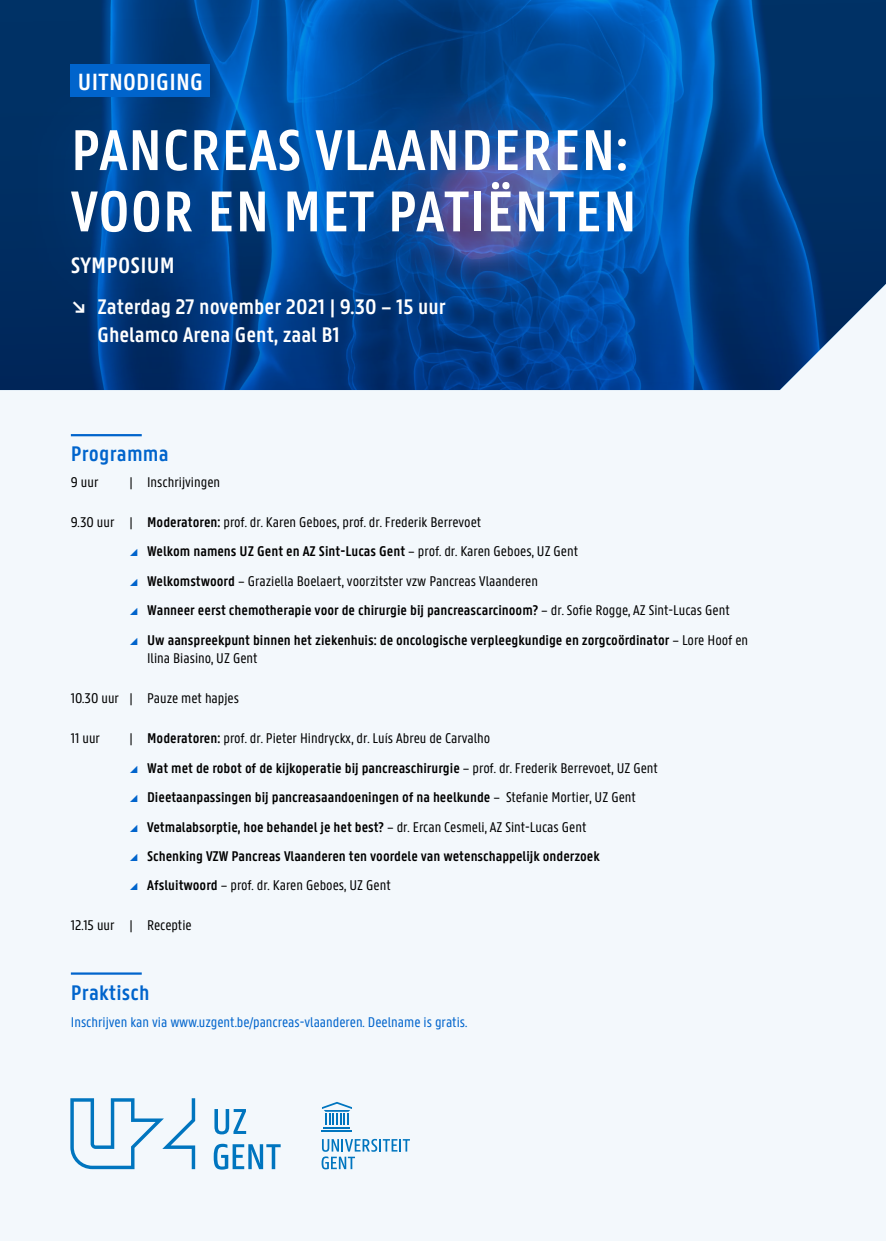
<style>
.page{position:relative;width:886px;height:1241px;background:#fff}
.page>*{position:absolute;margin:0;border:0;box-sizing:border-box;transform-origin:0 0}
.t1{font:600 61.25px/61.2px "U Gent Panno Text";letter-spacing:.01em;color:#fff}
.t2{font:600 25px "U Gent Panno Text";letter-spacing:.01em;color:#fff}
.t3{font:600 23.75px "U Gent Panno Text";letter-spacing:.01em;color:#fff}
.t4{font:600 22.5px/27.5px "U Gent Panno Text";color:#fff}
.t5{font:600 22.5px "U Gent Panno Text";letter-spacing:.01em;color:#0064cc}
.t6{font:600 15px/29.4px "U Gent Panno Text";color:#000}
.t7{font:15px "U Gent Panno Text";color:#000}
.t8{font:15px "U Gent Panno Text";color:#0064cc}
.s1{font-weight:400}
</style>
<div class="page">
<div style="left:0;top:142px;width:886px;height:1098px;background:#f3f8fc"></div>
<hr style="left:71px;top:434px;width:71px;height:2px;background:#0064cc">
<hr style="left:324px;top:1126px;width:26px;height:2px;background:#0075bf">
<hr style="left:322px;top:1130px;width:30px;height:1px;background:#0075bf">
<svg style="left:322px;top:1102px;width:30px;height:22px"></svg>
<svg style="left:322px;top:1138px;width:88px;height:31px"></svg>
<svg style="left:70px;top:1098px;width:125px;height:70px"></svg>
<svg style="left:214px;top:1109px;width:32px;height:25px"></svg>
<svg style="left:214px;top:1143px;width:67px;height:26px"></svg>
<svg style="left:0;top:0;width:886px;height:390px;background:#084284"></svg>
<div style="left:10px;top:65px;width:686px;height:272px;background:#0064cc;opacity:.5"></div>
<div style="left:71px;top:64px;width:139px;height:33px;background:#0064cc"></div>
<hr style="left:71px;top:972px;width:71px;height:2px;background:#0064cc">
<h2 class="t2" style="left:78px;top:66px;width:127px">UITNODIGING</h2>
<h1 class="t1" style="left:71px;top:119px;width:567px">PANCREAS VLAANDEREN:<br>VOOR EN MET PATIËNTEN</h1>
<h3 class="t3" style="left:71px;top:251px;width:106px">SYMPOSIUM</h3>
<h3 class="t4" style="left:97px;top:293px;width:350px;text-indent:-27px">↘ Zaterdag 27 november 2021 | 9.30 – 15 uur<br>Ghelamco Arena Gent, zaal B1</h3>
<h3 class="t5" style="left:71px;top:440px;width:99px">Programma</h3>
<p class="t7" style="left:71px;top:473px;width:29px">9 uur</p>
<p class="t7" style="left:129px;top:473px;width:92px">| Inschrijvingen</p>
<p class="t6" style="left:147px;top:507px;width:602px;text-indent:-76px"><span class="s1">9.30 uur |</span> Moderatoren: <span class="s1">prof. dr. Karen Geboes, prof. dr. Frederik Berrevoet<br></span>Welkom namens UZ Gent en AZ Sint-Lucas Gent <span class="s1">– prof. dr. Karen Geboes, UZ Gent<br></span>Welkomstwoord <span class="s1">– Graziella Boelaert, voorzitster vzw Pancreas Vlaanderen<br></span>Wanneer eerst chemotherapie voor de chirurgie bij pancreascarcinoom? <span class="s1">– dr. Sofie Rogge, AZ Sint-Lucas Gent </span>Uw aanspreekpunt binnen het ziekenhuis: de oncologische verpleegkundige en zorgcoördinator <span class="s1">– Lore Hoof en</span></p>
<p class="t7" style="left:147px;top:649px;width:112px">Ilina Biasino, UZ Gent</p>
<p class="t7" style="left:71px;top:689px;width:170px">10.30 uur | Pauze met hapjes</p>
<p class="t7" style="left:71px;top:729px;width:31px">11 uur</p>
<p class="t6" style="left:147px;top:723px;width:512px;text-indent:-18px"><span class="s1">|</span> Moderatoren: <span class="s1">prof. dr. Pieter Hindryckx, dr. Luís Abreu de Carvalho<br></span>Wat met de robot of de kijkoperatie bij pancreaschirurgie <span class="s1">– prof. dr. Frederik Berrevoet, UZ Gent </span>Dieetaanpassingen bij pancreasaandoeningen of na heelkunde <span class="s1">– Stefanie Mortier, UZ Gent </span>Vetmalabsorptie, hoe behandel je het best? <span class="s1">– dr. Ercan Cesmeli, AZ Sint-Lucas Gent<br></span>Schenking VZW Pancreas Vlaanderen ten voordele van wetenschappelijk onderzoek Afsluitwoord <span class="s1">– prof. dr. Karen Geboes, UZ Gent</span></p>
<p class="t7" style="left:71px;top:916px;width:122px">12.15 uur | Receptie</p>
<h3 class="t5" style="left:71px;top:978px;width:80px">Praktisch</h3>
<p class="t8" style="left:71px;top:1012px;width:398px">Inschrijven kan via www.uzgent.be/pancreas-vlaanderen. Deelname is gratis.</p>
</div>
